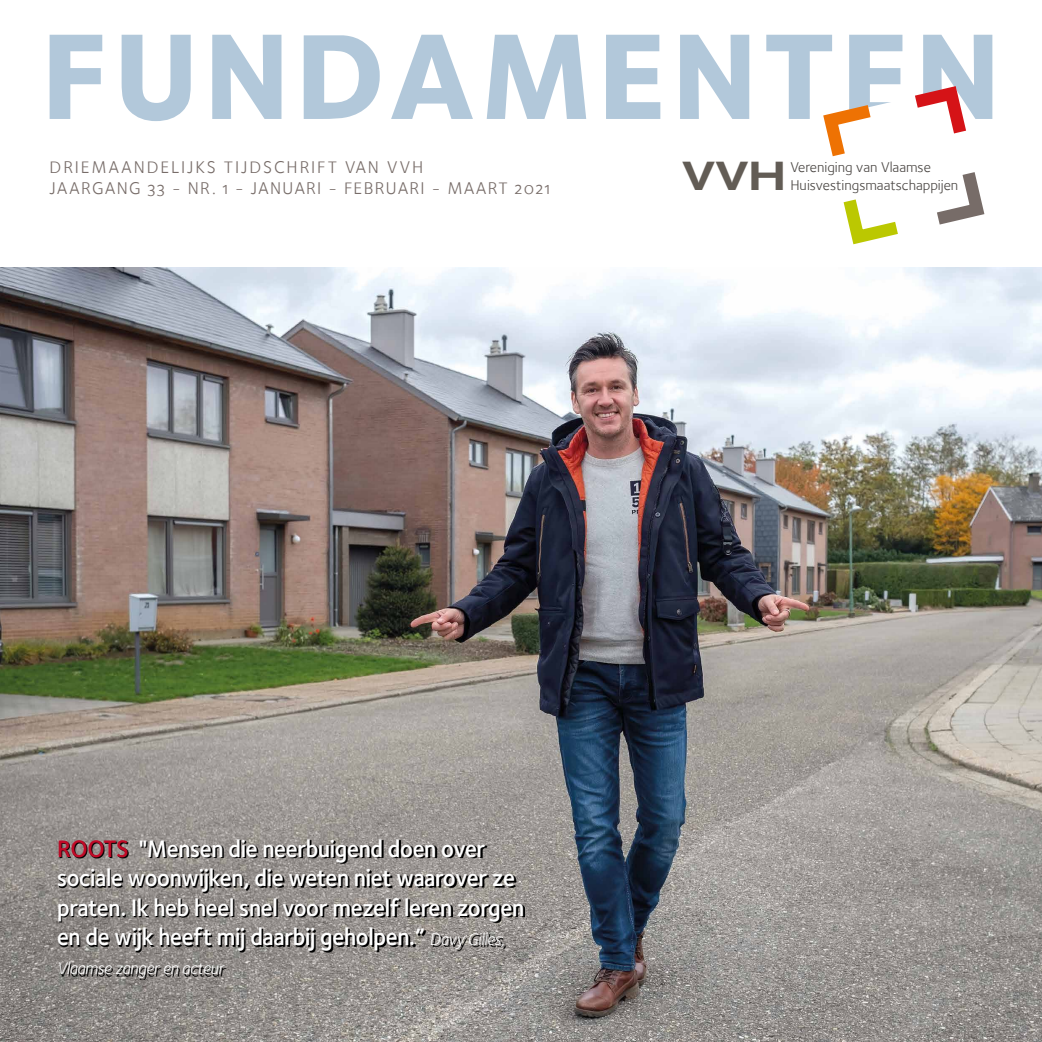
<style>
.page{position:relative;width:1042px;height:1042px;background:#fff}
.page>*{position:absolute;margin:0;border:0;box-sizing:border-box;transform-origin:0 0}
.t1{font:500 expanded 40.07px "Akzidenz Grotesk BE";color:#625c55}
.t2{font:600 24.5px/29.4px "Foundry Sterling";letter-spacing:-.015em;color:#fff;scale:.95 1}
.t3{font:17.5px/21px "Foundry Sterling Book OSF";letter-spacing:.11em;color:#776c68}
.t4{font:17.5px "Foundry Sterling Book Italic OSFCE";letter-spacing:-.015em;color:#fff;scale:.93 1}
.t5{font:14.53px "Foundry Sterling";color:#4a4643}
.s1{color:#c10a27}
.s2{font-family:"Foundry Sterling Book Italic OSFCE";font-weight:400;font-size:17.5px}
</style>
<div class="page">
<img style="left:0;top:268px;width:1042px;height:774px">
<svg style="left:50px;top:35px;width:942px;height:86px"></svg>
<svg style="left:821px;top:84px;width:165px;height:161px"></svg>
<svg style="left:59px;top:840px;width:465px;height:139px;background:#7d7976"></svg>
<p class="t3" style="left:50px;top:156px;width:502px">DRIEMAANDELIJKS TIJDSCHRIFT VAN VVH<br>JAARGANG 33 - NR. 1 - JANUARI - FEBRUARI - MAART 2021</p>
<p class="t5" style="left:790px;top:158px;width:142px">Vereniging van Vlaamse</p>
<h1 class="t1" style="left:682px;top:153px;width:105px">VVH</h1>
<p class="t5" style="left:790px;top:177px;width:169px">Huisvestingsmaatschappijen</p>
<p class="t2" style="left:57px;top:833px;width:493px"><span class="s1">ROOTS</span> "Mensen die neerbuigend doen over sociale woonwijken, die weten niet waarover ze praten. Ik heb heel snel voor mezelf leren zorgen en de wijk heeft mij daarbij geholpen.” <span class="s2">Davy Gilles,</span></p>
<p class="t4" style="left:57px;top:958px;width:181px">Vlaamse zanger en acteur</p>
</div>
